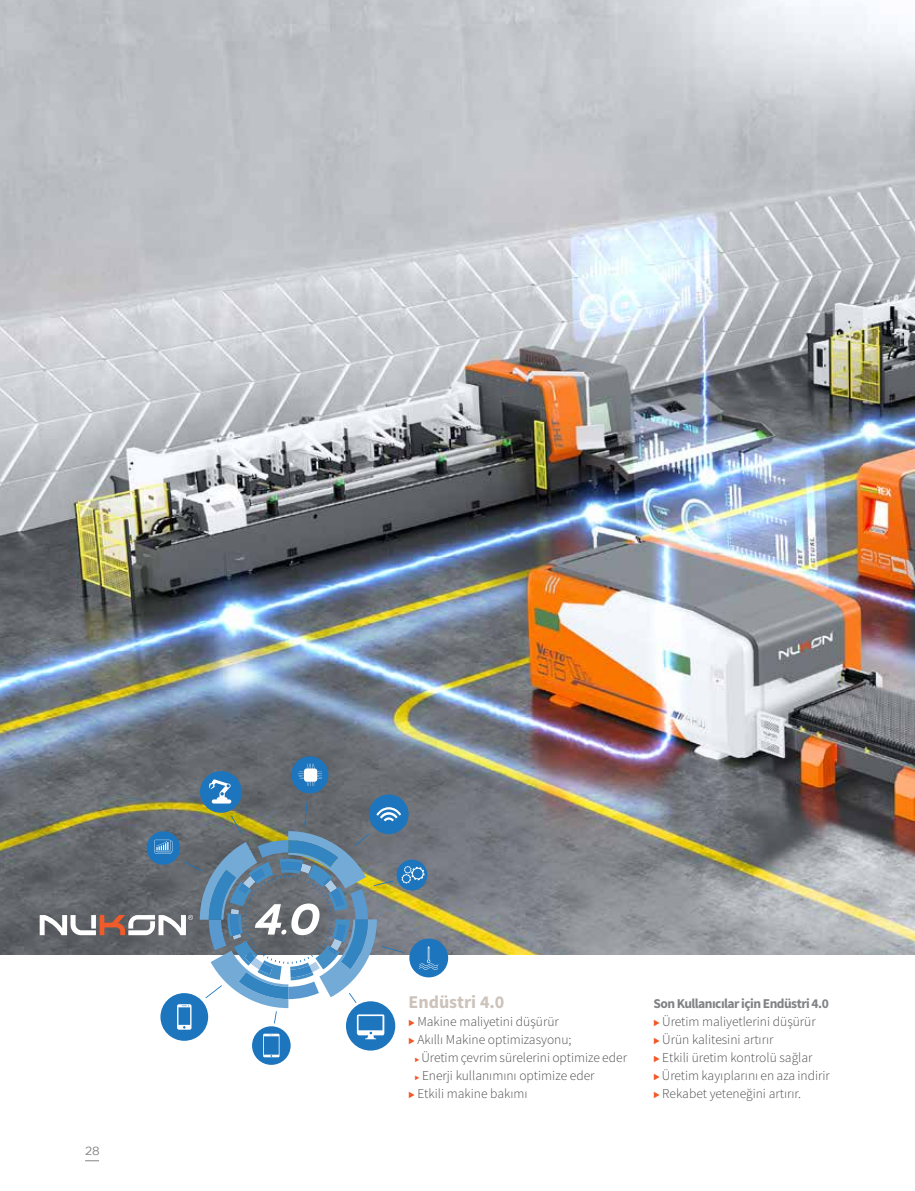
<style>
.page{position:relative;width:915px;height:1191px;background:#fff}
.page>*{position:absolute;margin:0;border:0;box-sizing:border-box;transform-origin:0 0}
.t1{font:700 18px "Source Sans Pro";color:#ccc2ba}
.t2{font:300 13.5px/18px "Source Sans Pro";color:#4d4d4f}
.t3{font:12px "Gotham";color:#808285}
.s1{font-family:"Proxima Nova";font-weight:700;font-size:10.5px;color:#f15827}
.s2{font-family:"Proxima Nova";font-weight:700;font-size:7.5px;color:#f15827}
.s3{font-weight:700;color:#808285}
</style>
<div class="page">
<img style="left:0;top:0;width:914px;height:954px">
<div style="left:291px;top:756px;width:37px;height:37px;background:#1c75bd;border-radius:50%"></div>
<div style="left:409px;top:938px;width:39px;height:39px;background:#1c75bd;border-radius:50%"></div>
<div style="left:252px;top:1026px;width:38px;height:38px;background:#1c75bd;border-radius:50%"></div>
<svg style="left:40px;top:763px;width:398px;height:294px"></svg>
<svg style="left:85px;top:1160px;width:14px;height:1px"></svg>
<p class="t3" style="left:85px;top:1143px;width:16px">28</p>
<h1 class="t1" style="left:408px;top:990px;width:97px">Endüstri 4.0</h1>
<p class="t2" style="left:408px;top:1013px;width:152px"><span class="s1">⊲</span> Makine maliyetini düşürür</p>
<p class="t2" style="left:408px;top:1031px;width:164px"><span class="s1">⊲</span> Akıllı Makine optimizasyonu;</p>
<p class="t2" style="left:415px;top:1049px;width:213px"><span class="s2">⊲</span> Üretim çevrim sürelerini optimize eder</p>
<p class="t2" style="left:415px;top:1067px;width:181px"><span class="s2">⊲</span> Enerji kullanımını optimize eder</p>
<p class="t2" style="left:408px;top:1085px;width:120px"><span class="s1">⊲</span> Etkili makine bakımı</p>
<p class="t2" style="left:653px;top:995px;width:178px"><span class="s3">Son Kullanıcılar için Endüstri 4.0 </span><span class="s1">⊲</span> Üretim maliyetlerini düşürür<br><span class="s1">⊲</span> Ürün kalitesini artırır<br><span class="s1">⊲</span> Etkili üretim kontrolü sağlar<br><span class="s1">⊲</span> Üretim kayıplarını en aza indirir <span class="s1">⊲</span> Rekabet yeteneğini artırır.</p>
</div>
